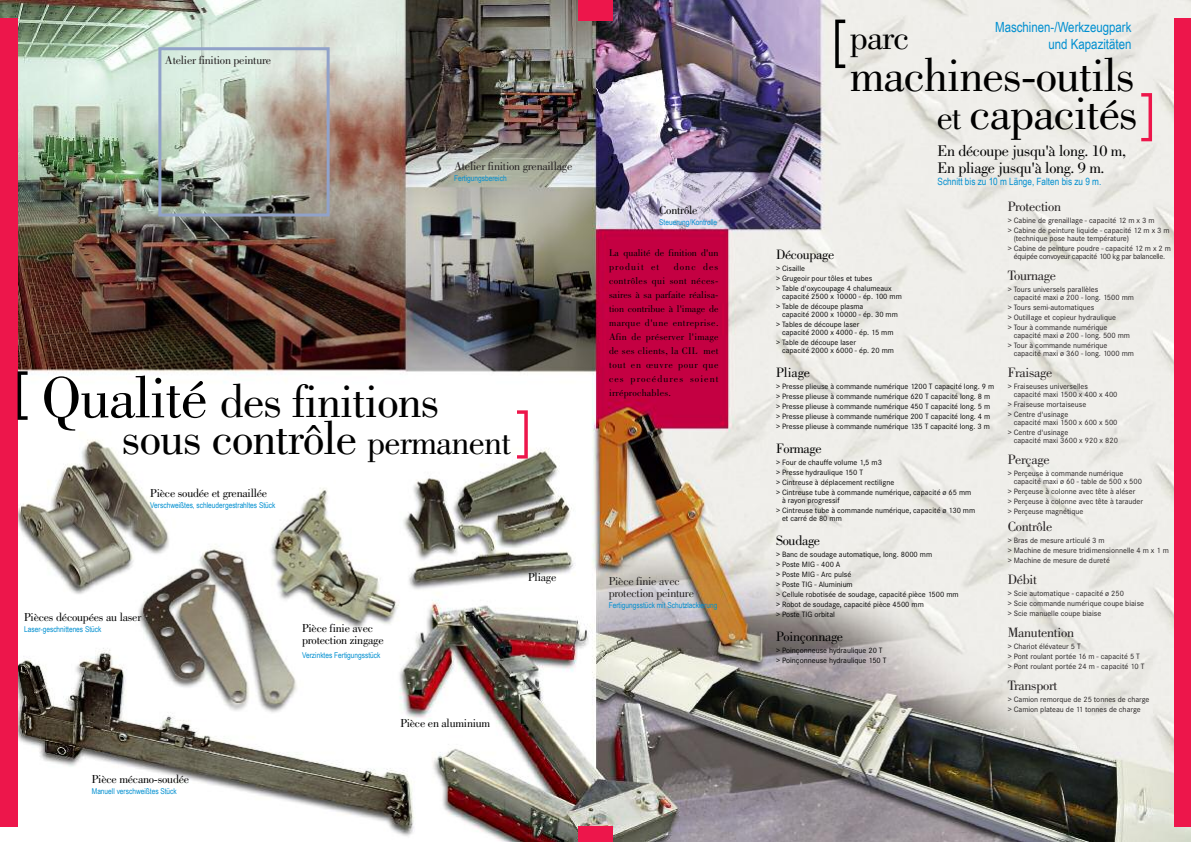
<style>
.page{position:relative;width:1191px;height:842px;background:#fff}
.page>*{position:absolute;margin:0;border:0;box-sizing:border-box;transform-origin:0 0}
.t1{font:48px "Bodoni";letter-spacing:-.02em;color:#000}
.t2{font:36px "Bodoni";color:#000}
.t3{font:16px/17px "Bodoni";letter-spacing:-.02em;color:#000}
.t4{font:14px "Bodoni";letter-spacing:-.02em;color:#231f20}
.t5{font:14px "Bodoni";letter-spacing:-.02em;color:#000}
.t6{font:14px/17px "Arial Narrow";color:#008fd0;text-align:right}
.t7{font:12px/12px "Bodoni";letter-spacing:-.02em;color:#000}
.t8{font:12px/12px "Bodoni";letter-spacing:-.02em;color:#231f20}
.t9{font:10px/14px "Bodoni";letter-spacing:.06em;color:#000;text-align:justify}
.t10{font:10px "Arial Narrow";color:#008fd0}
.t11{font:10px/14px "Bodoni";color:#000}
.t12{font:8px/10px "Corporate S";color:#231f20}
.t13{font:8px/10px "Corporate S";color:#000}
.t14{font:8px "Arial Narrow";color:#008fd0}
.t15{font:8px "Corporate S";letter-spacing:-.03em;color:#231f20}
.s1{font-size:60px}
.s2{font-size:36px}
</style>
<div class="page">
<img style="left:0;top:0;width:1191px;height:842px">
<div style="left:0;top:19px;width:17px;height:808px;background:#ed164b"></div>
<div style="left:1174px;top:19px;width:17px;height:808px;background:#ed164b"></div>
<div style="left:578px;top:0;width:18px;height:21px;background:#ed164b"></div>
<div style="left:592px;top:0;width:21px;height:21px;background:#ed164b"></div>
<svg style="left:517px;top:410px;width:11px;height:49px"></svg>
<svg style="left:835px;top:20px;width:10px;height:48px"></svg>
<svg style="left:1141px;top:93px;width:11px;height:48px"></svg>
<div style="left:578px;top:827px;width:18px;height:15px;background:#ed164b"></div>
<div style="left:589px;top:827px;width:24px;height:15px;background:#ed164b"></div>
<svg style="left:18px;top:371px;width:10px;height:49px"></svg>
<div style="left:158px;top:47px;width:172px;height:169px;border:3px solid #91a2c9"></div>
<h3 class="t8" style="left:165px;top:55px;width:108px">Atelier finition peinture</h3>
<h3 class="t8" style="left:454px;top:161px;width:120px">Atelier finition grenaillage</h3>
<p class="t14" style="left:454px;top:173px;width:54px">Fertigungsbereich</p>
<h1 class="t1" style="left:41px;top:384px;width:399px"><span class="s1">Qualité</span> des finitions</h1>
<h1 class="t1" style="left:122px;top:420px;width:391px">sous contrôle <span class="s2">permanent</span></h1>
<h3 class="t7" style="left:150px;top:488px;width:118px">Pièce soudée et grenaillée</h3>
<p class="t14" style="left:150px;top:500px;width:127px">Verschweißtes, schleudergestrahltes Stück</p>
<h3 class="t7" style="left:24px;top:612px;width:119px">Pièces découpées au laser</h3>
<p class="t14" style="left:24px;top:624px;width:79px">Laser-geschnittenes Stück</p>
<h3 class="t7" style="left:92px;top:774px;width:99px">Pièce mécano-soudée</h3>
<p class="t14" style="left:92px;top:786px;width:86px">Manuell verschweißtes Stück</p>
<h3 class="t7" style="left:302px;top:623px;width:83px">Pièce finie avec protection zingage</h3>
<p class="t14" style="left:302px;top:651px;width:80px">Verzinktes Fertigungsstück</p>
<h3 class="t7" style="left:400px;top:718px;width:91px">Pièce en aluminium</h3>
<h3 class="t7" style="left:528px;top:572px;width:30px">Pliage</h3>
<h3 class="t7" style="left:659px;top:205px;width:40px">Contrôle</h3>
<p class="t14" style="left:659px;top:217px;width:59px">Steuerung/Kontrolle</p>
<p class="t11" style="left:609px;top:246px;width:111px">La qualité de finition d'un produit et</p>
<p class="t9" style="left:609px;top:260px;width:111px;text-indent:65px">donc des contrôles qui sont néces&shy;saires à sa parfaite réalisa&shy;tion contribue à l'image de marque d'une entreprise.<br>Afin de préserver l'image de ses clients, la CIL met tout en œuvre pour que ces procédures soient irréprochables.</p>
<h3 class="t8" style="left:608px;top:576px;width:87px">Pièce finie avec protection peinture</h3>
<p class="t14" style="left:608px;top:600px;width:110px">Fertigungsstück mit Schutzlackierung</p>
<h3 class="t6" style="left:995px;top:18px;width:138px">Maschinen-/Werkzeugpark und Kapazitäten</h3>
<h2 class="t2" style="left:849px;top:24px;width:61px">parc</h2>
<h1 class="t1" style="left:849px;top:57px;width:287px">machines-outils</h1>
<h1 class="t1" style="left:936px;top:96px;width:203px"><span class="s2">et</span> capacités</h1>
<h3 class="t3" style="left:937px;top:143px;width:190px">En découpe jusqu'à long. 10 m,<br>En pliage jusqu'à long. 9 m.</h3>
<p class="t10" style="left:937px;top:175px;width:165px">Schnitt bis zu 10 m Länge, Falten bis zu 9 m.</p>
<h3 class="t5" style="left:776px;top:249px;width:60px">Découpage</h3>
<p class="t13" style="left:776px;top:263px;width:117px">&gt; Cisaille<br>&gt; Grugeoir pour tôles et tubes<br>&gt; Table d'oxycoupage 4 chalumeaux</p>
<p class="t13" style="left:776px;top:291px;width:127px;text-indent:6px">capacité 2500 x 10000 - ép. 100 mm &gt; Table de découpe plasma</p>
<p class="t13" style="left:776px;top:309px;width:123px;text-indent:6px">capacité 2000 x 10000 - ép. 30 mm &gt; Tables de découpe laser</p>
<p class="t13" style="left:776px;top:327px;width:119px;text-indent:6px">capacité 2000 x 4000 - ép. 15 mm &gt; Table de découpe laser</p>
<p class="t13" style="left:782px;top:345px;width:113px">capacité 2000 x 6000 - ép. 20 mm</p>
<h3 class="t5" style="left:776px;top:367px;width:35px">Pliage</h3>
<p class="t13" style="left:776px;top:381px;width:220px">&gt; Presse plieuse à commande numérique 1200 T capacité long. 9 m &gt; Presse plieuse à commande numérique 620 T capacité long. 8 m &gt; Presse plieuse à commande numérique 450 T capacité long. 5 m &gt; Presse plieuse à commande numérique 200 T capacité long. 4 m &gt; Presse plieuse à commande numérique 135 T capacité long. 3 m</p>
<h3 class="t5" style="left:776px;top:443px;width:47px">Formage</h3>
<p class="t13" style="left:776px;top:457px;width:197px">&gt; Four de chauffe volume 1,5 m3<br>&gt; Presse hydraulique 150 T<br>&gt; Cintreuse à déplacement rectiligne<br>&gt; Cintreuse tube à commande numérique, capacité ø 65 mm</p>
<p class="t13" style="left:776px;top:495px;width:201px;text-indent:6px">à rayon progressif<br>&gt; Cintreuse tube à commande numérique, capacité ø 130 mm</p>
<p class="t13" style="left:782px;top:513px;width:61px">et carré de 80 mm</p>
<h3 class="t5" style="left:776px;top:535px;width:46px">Soudage</h3>
<p class="t13" style="left:776px;top:549px;width:184px">&gt; Banc de soudage automatique, long. 8000 mm<br>&gt; Poste MIG - 400 A<br>&gt; Poste MIG - Arc pulsé<br>&gt; Poste TIG - Aluminium<br>&gt; Cellule robotisée de soudage, capacité pièce 1500 mm &gt; Robot de soudage, capacité pièce 4500 mm<br>&gt; Poste TIG orbital</p>
<h3 class="t5" style="left:776px;top:631px;width:69px">Poinçonnage</h3>
<p class="t13" style="left:776px;top:645px;width:112px">&gt; Poinçonneuse hydraulique 20 T &gt; Poinçonneuse hydraulique 150 T</p>
<h3 class="t4" style="left:1007px;top:201px;width:55px">Protection</h3>
<p class="t12" style="left:1007px;top:215px;width:163px">&gt; Cabine de grenaillage - capacité 12 m x 3 m<br>&gt; Cabine de peinture liquide - capacité 12 m x 3 m</p>
<p class="t12" style="left:1007px;top:233px;width:165px;text-indent:6px">(technique pose haute température)<br>&gt; Cabine de peinture poudre - capacité 12 m x 2 m</p>
<p class="t15" style="left:1013px;top:251px;width:153px">équipée convoyeur capacité 100 kg par balancelle.</p>
<h3 class="t4" style="left:1007px;top:270px;width:50px">Tournage</h3>
<p class="t12" style="left:1013px;top:285px;width:122px;line-height:8px;text-indent:-6px">&gt; Tours universels parallèles<br>capacité maxi ø 200 - long. 1500 mm</p>
<p class="t12" style="left:1007px;top:302px;width:110px">&gt; Tours semi-automatiques<br>&gt; Outillage et copieur hydraulique &gt; Tour à commande numérique</p>
<p class="t12" style="left:1007px;top:330px;width:124px;text-indent:6px">capacité maxi ø 200 - long. 500 mm &gt; Tour à commande numérique</p>
<p class="t12" style="left:1013px;top:348px;width:122px">capacité maxi ø 360 - long. 1000 mm</p>
<h3 class="t4" style="left:1007px;top:367px;width:46px">Fraisage</h3>
<p class="t12" style="left:1013px;top:382px;width:105px;line-height:8px;text-indent:-6px">&gt; Fraiseuses universelles<br>capacité maxi 1500 x 400 x 400</p>
<p class="t12" style="left:1007px;top:399px;width:80px">&gt; Fraiseuse mortaiseuse &gt; Centre d'usinage</p>
<p class="t12" style="left:1007px;top:417px;width:111px;text-indent:6px">capacité maxi 1500 x 600 x 500 &gt; Centre d'usinage</p>
<p class="t12" style="left:1013px;top:435px;width:106px">capacité maxi 3600 x 920 x 820</p>
<h3 class="t4" style="left:1007px;top:454px;width:43px">Perçage</h3>
<p class="t12" style="left:1013px;top:469px;width:130px;line-height:8px;text-indent:-6px">&gt; Perçeuse à commande numérique capacité maxi ø 60 - table de 500 x 500</p>
<p class="t12" style="left:1007px;top:486px;width:137px">&gt; Perçeuse à colonne avec tête à aléser<br>&gt; Perçeuse à colonne avec tête à tarauder &gt; Perçeuse magnétique</p>
<h3 class="t4" style="left:1007px;top:521px;width:46px">Contrôle</h3>
<p class="t12" style="left:1007px;top:535px;width:163px">&gt; Bras de mesure articulé 3 m<br>&gt; Machine de mesure tridimensionnelle 4 m x 1 m &gt; Machine de mesure de dureté</p>
<h3 class="t4" style="left:1007px;top:574px;width:31px">Débit</h3>
<p class="t12" style="left:1007px;top:588px;width:138px">&gt; Scie automatique - capacité ø 250<br>&gt; Scie commande numérique coupe biaise &gt; Scie manuelle coupe biaise</p>
<h3 class="t4" style="left:1007px;top:627px;width:68px">Manutention</h3>
<p class="t12" style="left:1007px;top:641px;width:138px">&gt; Chariot élévateur 5 T<br>&gt; Pont roulant portée 16 m - capacité 5 T &gt; Pont roulant portée 24 m - capacité 10 T</p>
<h3 class="t4" style="left:1007px;top:680px;width:51px">Transport</h3>
<p class="t12" style="left:1007px;top:694px;width:143px">&gt; Camion remorque de 25 tonnes de charge &gt; Camion plateau de 11 tonnes de charge</p>
</div>
